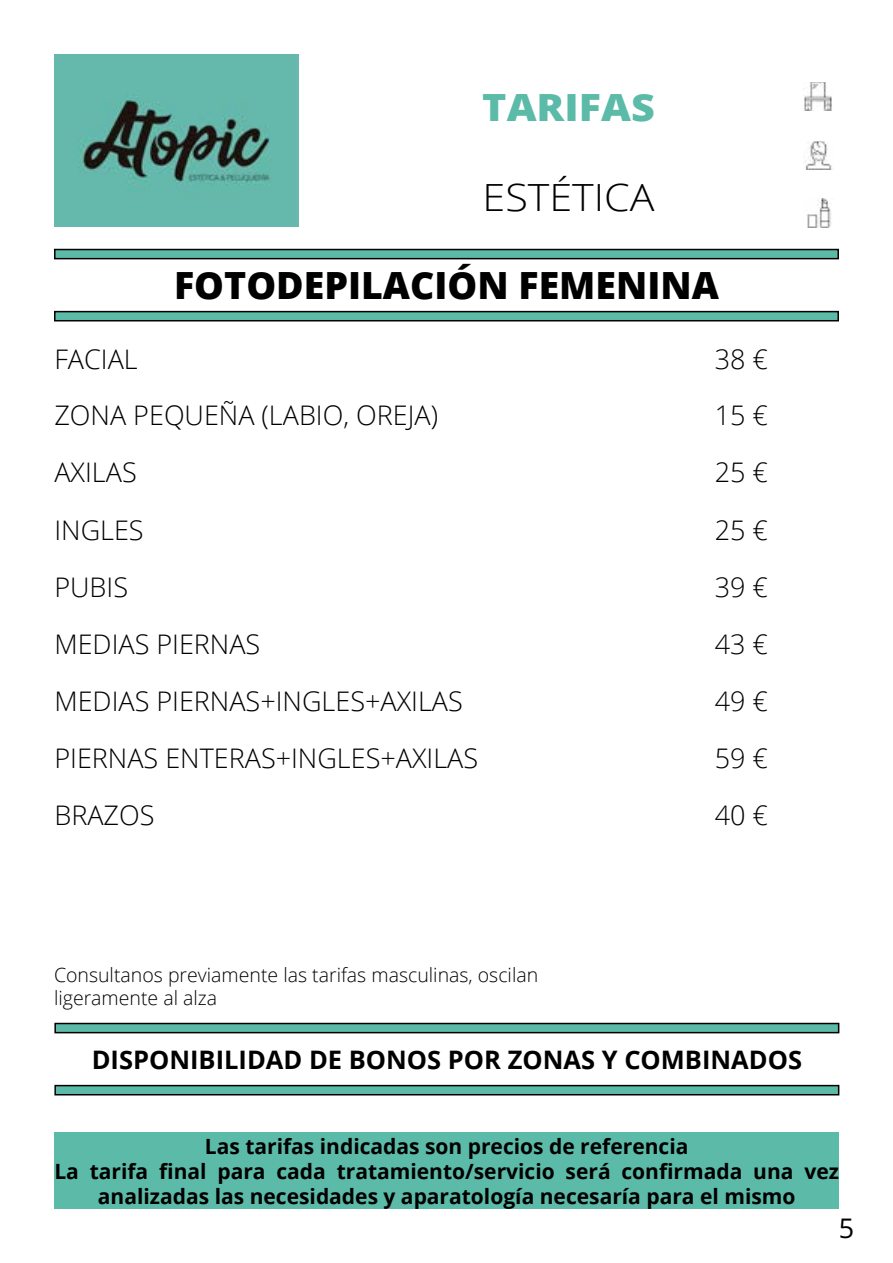
<style>
.page{position:relative;width:893px;height:1263px;background:#fff}
.page>*{position:absolute;margin:0;border:0;box-sizing:border-box;transform-origin:0 0}
.t1{font:800 37.5px "Open Sans";color:#000}
.t2{font:300 37.5px "Open Sans";color:#000;scale:1.1 1}
.t3{font:800 37.5px "Open Sans";color:#5bbaa8;scale:1.1 1}
.t4{font:300 27px/57.2px "Open Sans";color:#000}
.t5{font:27px "Open Sans";color:#000}
.t6{font:700 25.5px "Open Sans";color:#000}
.t7{font:700 21px/25.2px "Open Sans";color:#000;text-align:center}
.t8{font:300 19.5px/23.4px "Open Sans";color:#000}
</style>
<div class="page">
<div style="left:54px;top:1132px;width:785px;height:77px;background:#5bbaa8"></div>
<img style="left:54px;top:54px;width:244px;height:173px">
<div style="left:55px;top:249px;width:783px;height:10px;background:#5bbaa8"></div>
<div style="left:54px;top:249px;width:785px;height:10px;border:2px solid #000"></div>
<div style="left:55px;top:312px;width:783px;height:9px;background:#5bbaa8"></div>
<div style="left:54px;top:311px;width:785px;height:10px;border:2px solid #000"></div>
<div style="left:55px;top:1023px;width:784px;height:10px;background:#5bbaa8"></div>
<div style="left:54px;top:1023px;width:785px;height:10px;border:2px solid #000"></div>
<div style="left:55px;top:1085px;width:784px;height:10px;background:#5bbaa8"></div>
<div style="left:54px;top:1085px;width:785px;height:10px;border:2px solid #000"></div>
<img style="left:805px;top:141px;width:27px;height:28px">
<img style="left:806px;top:199px;width:25px;height:28px">
<img style="left:804px;top:82px;width:28px;height:29px">
<h1 class="t3" style="left:482px;top:79px;width:158px">TARIFAS</h1>
<h1 class="t2" style="left:483px;top:172px;width:158px">ESTÉTICA</h1>
<h1 class="t1" style="left:174px;top:257px;width:546px">FOTODEPILACIÓN FEMENINA</h1>
<p class="t4" style="left:54px;top:330px;width:85px">FACIAL</p>
<p class="t4" style="left:715px;top:330px;width:55px">38 €</p>
<p class="t4" style="left:54px;top:386px;width:425px">ZONA PEQUEÑA (LABIO, OREJA)<br>AXILAS<br>INGLES<br>PUBIS<br>MEDIAS PIERNAS<br>MEDIAS PIERNAS+INGLES+AXILAS<br>PIERNAS ENTERAS+INGLES+AXILAS<br>BRAZOS</p>
<p class="t4" style="left:715px;top:386px;width:55px;text-align:justify">15 € 25 € 25 € 39 € 43 € 49 € 59 € 40 €</p>
<p class="t8" style="left:54px;top:963px;width:486px">Consultanos previamente las tarifas masculinas, oscilan ligeramente al alza</p>
<p class="t6" style="left:92px;top:1041px;width:712px">DISPONIBILIDAD DE BONOS POR ZONAS Y COMBINADOS</p>
<p class="t7" style="left:54px;top:1133px;width:786px">Las tarifas indicadas son precios de referencia<br>La tarifa final para cada tratamiento/servicio será confirmada una vez analizadas las necesidades y aparatología necesaría para el mismo</p>
<p class="t5" style="left:839px;top:1210px;width:17px">5</p>
</div>
